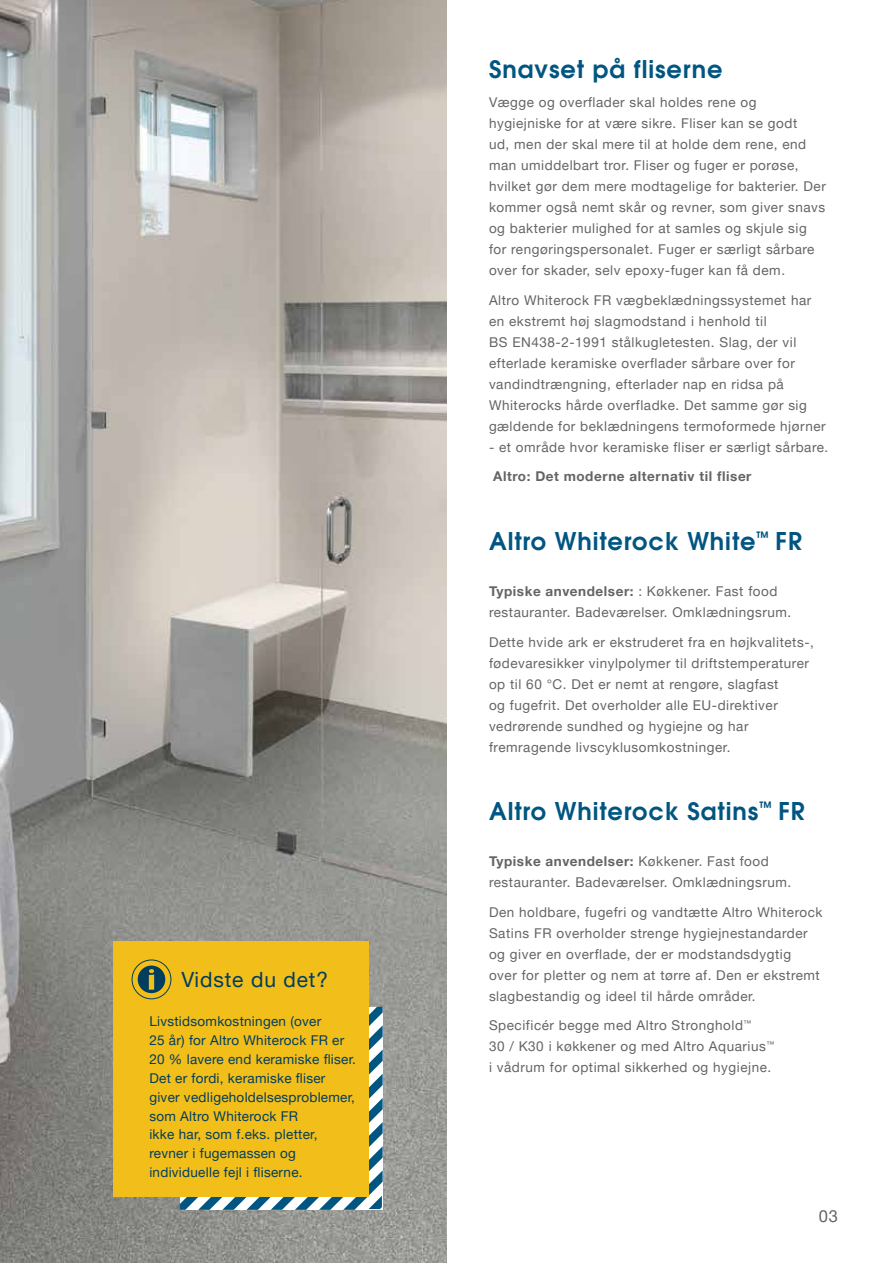
<style>
.page{position:relative;width:893px;height:1263px;background:#fff}
.page>*{position:absolute;margin:0;border:0;box-sizing:border-box;transform-origin:0 0}
.t1{font:600 24px "Avant Garde";letter-spacing:.04em;color:#005581}
.t2{font:21px "Helvetica Neue LT Pro";letter-spacing:.04em;color:#003d5e}
.t3{font:16.5px "Helvetica Neue LT Pro";color:#636466}
.t4{font:13.5px/21px "Helvetica Neue LT Pro";letter-spacing:.04em;color:#636466}
.t5{font:13.5px/18.9px "Helvetica Neue LT Pro";letter-spacing:.02em;color:#003d5e}
.t6{font:700 13.5px "Helvetica Neue LT Pro";letter-spacing:.04em;color:#636466}
.s1{font-weight:700}
</style>
<div class="page">
<img style="left:0;top:0;width:446px;height:1263px">
<div style="left:114px;top:941px;width:255px;height:255px;background:#f2be1a"></div>
<svg style="left:180px;top:1007px;width:203px;height:203px"></svg>
<div style="left:132px;top:960px;width:39px;height:39px;border:1px solid #003d5e;border-radius:50%"></div>
<svg style="left:138px;top:965px;width:27px;height:28px"></svg>
<h2 class="t2" style="left:181px;top:966px;width:148px">Vidste du det?</h2>
<p class="t5" style="left:149px;top:1011px;width:208px">Livstidsomkostningen (over<br>25 år) for Altro Whiterock FR er<br>20 % lavere end keramiske fliser.<br>Det er fordi, keramiske fliser giver vedligeholdelsesproblemer, som Altro Whiterock FR<br>ikke har, som f.eks. pletter, revner i fugemassen og individuelle fejl i fliserne.</p>
<h1 class="t1" style="left:489px;top:53px;width:235px">Snavset på fliserne</h1>
<p class="t4" style="left:489px;top:92px;width:338px">Vægge og overflader skal holdes rene og hygiejniske for at være sikre. Fliser kan se godt<br>ud, men der skal mere til at holde dem rene, end man umiddelbart tror. Fliser og fuger er porøse, hvilket gør dem mere modtagelige for bakterier. Der kommer også nemt skår og revner, som giver snavs og bakterier mulighed for at samles og skjule sig for rengøringspersonalet. Fuger er særligt sårbare over for skader, selv epoxy-fuger kan få dem.</p>
<p class="t4" style="left:489px;top:289px;width:338px">Altro Whiterock FR vægbeklædningssystemet har en ekstremt høj slagmodstand i henhold til<br>BS EN438-2-1991 stålkugletesten. Slag, der vil efterlade keramiske overflader sårbare over for vandindtrængning, efterlader nap en ridsa på Whiterocks hårde overfladke. Det samme gør sig gældende for beklædningens termoformede hjørner</p>
<p class="t4" style="left:489px;top:436px;width:341px">- et område hvor keramiske fliser er særligt sårbare.</p>
<p class="t6" style="left:493px;top:468px;width:260px">Altro: Det moderne alternativ til fliser</p>
<h1 class="t1" style="left:489px;top:525px;width:314px">Altro Whiterock White<sup>™</sup> FR</h1>
<p class="t4" style="left:489px;top:580px;width:304px"><span class="s1">Typiske anvendelser:</span> : Køkkener. Fast food restauranter. Badeværelser. Omklædningsrum.</p>
<p class="t4" style="left:489px;top:631px;width:326px">Dette hvide ark er ekstruderet fra en højkvalitets-, fødevaresikker vinylpolymer til driftstemperaturer op til 60 °C. Det er nemt at rengøre, slagfast<br>og fugefrit. Det overholder alle EU-direktiver vedrørende sundhed og hygiejne og har fremragende livscyklusomkostninger.</p>
<h1 class="t1" style="left:489px;top:795px;width:317px">Altro Whiterock Satins<sup>™</sup> FR</h1>
<p class="t4" style="left:489px;top:851px;width:304px"><span class="s1">Typiske anvendelser:</span> Køkkener. Fast food restauranter. Badeværelser. Omklædningsrum.</p>
<p class="t4" style="left:489px;top:901px;width:335px">Den holdbare, fugefri og vandtætte Altro Whiterock Satins FR overholder strenge hygiejnestandarder og giver en overflade, der er modstandsdygtig<br>over for pletter og nem at tørre af. Den er ekstremt slagbestandig og ideel til hårde områder.</p>
<p class="t4" style="left:489px;top:1015px;width:287px">Specificér begge med Altro Stronghold<sup>™<br></sup>30 / K30 i køkkener og med Altro Aquarius<sup>™ </sup>i vådrum for optimal sikkerhed og hygiejne.</p>
<p class="t3" style="left:819px;top:1205px;width:21px">03</p>
</div>
